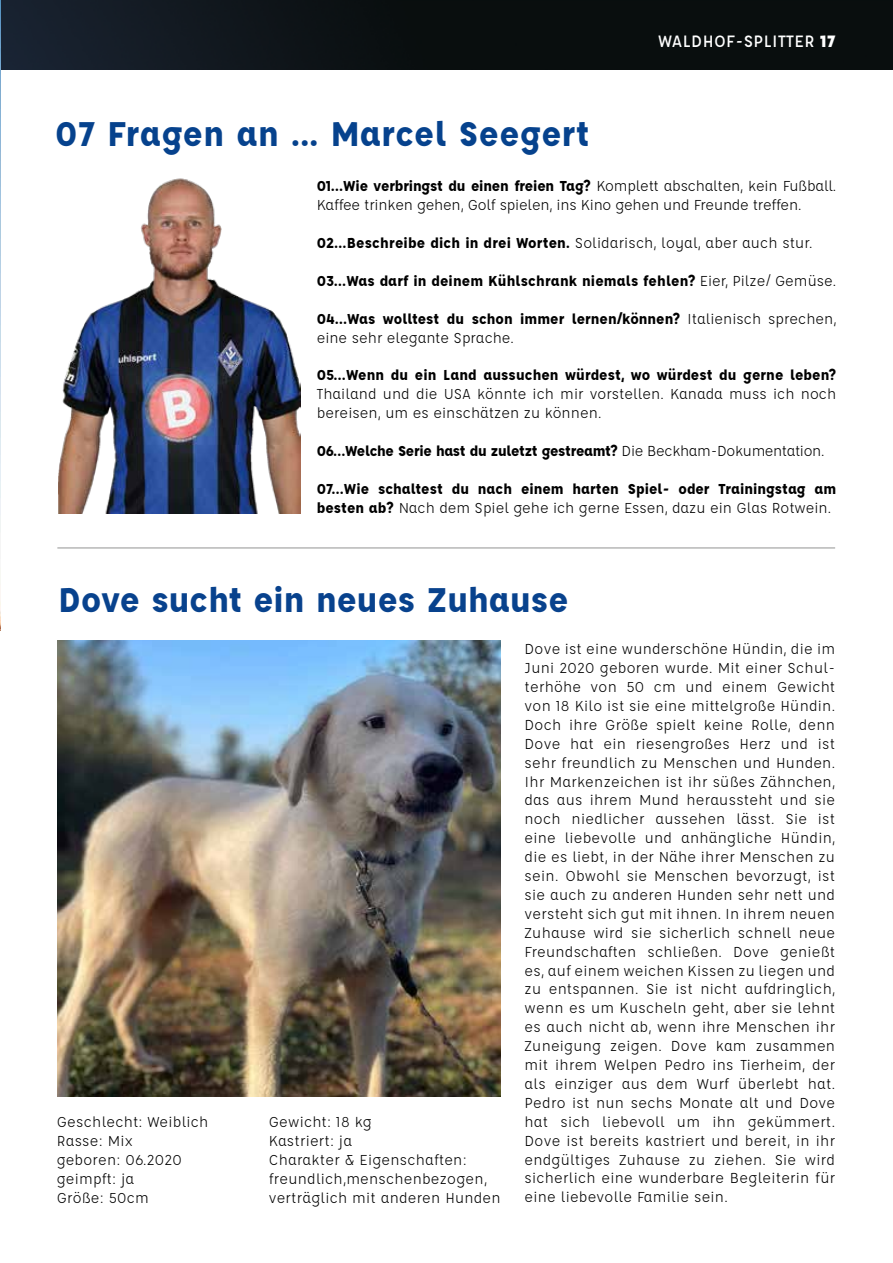
<style>
.page{position:relative;width:893px;height:1263px;background:#fff}
.page>*{position:absolute;margin:0;border:0;box-sizing:border-box;transform-origin:0 0}
.t1{font:700 37.5px "Affogato";letter-spacing:.01em;color:#06428d}
.t2{font:700 37.5px "Affogato";color:#08428d}
.t3{font:500 18px "Affogato";letter-spacing:.02em;color:#fff}
.t4{font:15.75px/18.9px "Affogato";letter-spacing:.01em;color:#000}
.t5{font:700 15.75px/18.9px "Affogato";color:#000}
.t6{font:15.75px/18.9px "Affogato";letter-spacing:-.01em;color:#000}
.t7{font:700 15.75px "Affogato";letter-spacing:-.02em;color:#000}
.s1{font-weight:900}
.s2{font-weight:700}
.s3{font-weight:400}
</style>
<div class="page">
<img style="left:1px;top:0;width:843px;height:69px">
<img style="left:57px;top:640px;width:443px;height:457px">
<div style="left:844px;top:0;width:49px;height:70px;background:#090e0e"></div>
<img style="left:0;top:0;width:1px;height:630px">
<hr style="left:57px;top:547px;width:778px;height:2px;background:#868786">
<img style="left:58px;top:178px;width:242px;height:335px">
<h1 class="t1" style="left:55px;top:109px;width:536px">07 Fragen an ... Marcel Seegert</h1>
<p class="t3" style="left:658px;top:30px;width:179px">WALDHOF-SPLITTER <span class="s1">17</span></p>
<p class="t6" style="left:317px;top:177px;width:521px"><span class="s2">01…Wie verbringst du einen freien Tag?</span> Komplett abschalten, kein Fußball.<br>Kaffee trinken gehen, Golf spielen, ins Kino gehen und Freunde treffen.</p>
<p class="t4" style="left:317px;top:233px;width:497px"><span class="s2">02…Beschreibe dich in drei Worten.</span> Solidarisch, loyal, aber auch stur.</p>
<p class="t5" style="left:317px;top:271px;width:521px">03…Was darf in deinem Kühlschrank niemals fehlen? <span class="s3">Eier, Pilze/ Gemüse.</span></p>
<p class="t4" style="left:317px;top:309px;width:521px"><span class="s2">04…Was wolltest du schon immer lernen/können?</span> Italienisch sprechen, eine sehr elegante Sprache.</p>
<p class="t5" style="left:317px;top:365px;width:521px">05…Wenn du ein Land aussuchen würdest, wo würdest du gerne leben?</p>
<p class="t4" style="left:317px;top:384px;width:521px">Thailand und die USA könnte ich mir vorstellen. Kanada muss ich noch bereisen, um es einschätzen zu können.</p>
<p class="t7" style="left:317px;top:441px;width:509px">06…Welche Serie hast du zuletzt gestreamt? <span class="s3">Die Beckham-Dokumentation.</span></p>
<p class="t5" style="left:317px;top:479px;width:521px">07…Wie schaltest du nach einem harten Spiel- oder Trainingstag am besten ab? <span class="s3">Nach dem Spiel gehe ich gerne Essen, dazu ein Glas Rotwein.</span></p>
<h1 class="t2" style="left:58px;top:576px;width:512px">Dove sucht ein neues Zuhause</h1>
<p class="t4" style="left:525px;top:639px;width:312px;text-align:justify">Dove ist eine wunderschöne Hündin, die im Juni 2020 geboren wurde. Mit einer Schul&shy;terhöhe von 50 cm und einem Gewicht von 18 Kilo ist sie eine mittelgroße Hündin.<br>Doch ihre Größe spielt keine Rolle, denn Dove hat ein riesengroßes Herz und ist sehr freundlich zu Menschen und Hunden.<br>Ihr Markenzeichen ist ihr süßes Zähnchen, das aus ihrem Mund heraussteht und sie noch niedlicher aussehen lässt. Sie ist eine liebevolle und anhängliche Hündin, die es liebt, in der Nähe ihrer Menschen zu sein. Obwohl sie Menschen bevorzugt, ist sie auch zu anderen Hunden sehr nett und versteht sich gut mit ihnen. In ihrem neuen Zuhause wird sie sicherlich schnell neue Freundschaften schließen. Dove genießt es, auf einem weichen Kissen zu liegen und zu entspannen. Sie ist nicht aufdringlich, wenn es um Kuscheln geht, aber sie lehnt es auch nicht ab, wenn ihre Menschen ihr Zuneigung zeigen. Dove kam zusammen mit ihrem Welpen Pedro ins Tierheim, der als einziger aus dem Wurf überlebt hat.<br>Pedro ist nun sechs Monate alt und Dove hat sich liebevoll um ihn gekümmert.<br>Dove ist bereits kastriert und bereit, in ihr endgültiges Zuhause zu ziehen. Sie wird sicherlich eine wunderbare Begleiterin für eine liebevolle Familie sein.</p>
<p class="t4" style="left:57px;top:1113px;width:153px">Geschlecht: Weiblich<br>Rasse: Mix<br>geboren: 06.2020 geimpft: ja<br>Größe: 50cm</p>
<p class="t4" style="left:269px;top:1112px;width:234px">Gewicht: 18 kg<br>Kastriert: ja<br>Charakter &amp; Eigenschaften: freundlich,menschenbezogen, verträglich mit anderen Hunden</p>
</div>
